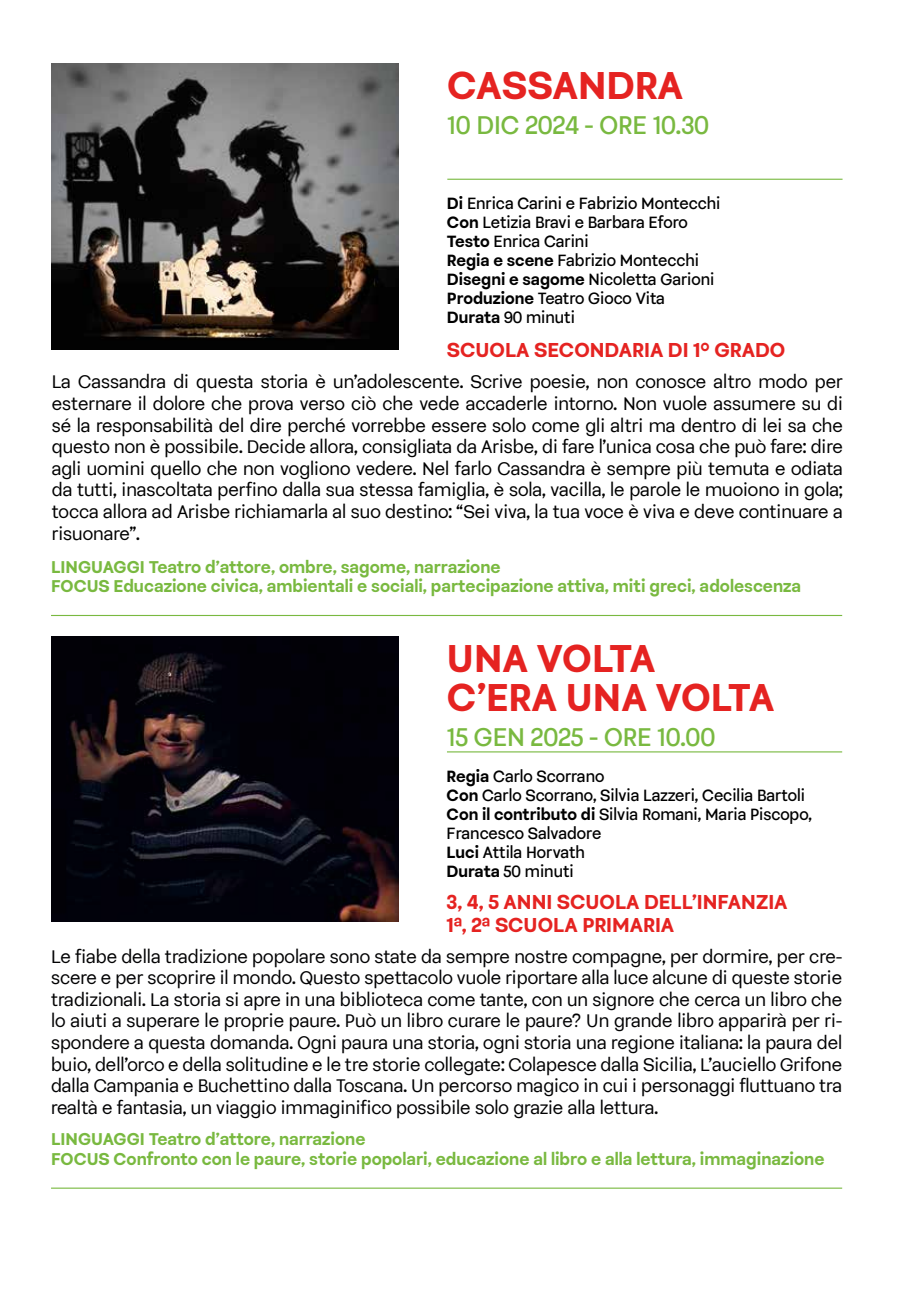
<style>
.page{position:relative;width:906px;height:1289px;background:#fff}
.page>*{position:absolute;margin:0;border:0;box-sizing:border-box;transform-origin:0 0}
.t1{font:700 37.5px/39px "Sinteca";color:#e52321}
.t2{font:500 24.75px "Sinteca";color:#79b940}
.t3{font:700 19.5px/23.4px "Sinteca";color:#e52321}
.t4{font:18px/21.6px "Sinteca";color:#020203;text-align:justify}
.t5{font:18px/21.6px "Sinteca";color:#000;text-align:justify}
.t6{font:700 16.5px/19.8px "Sinteca";color:#79b940}
.t7{font:500 15.75px/18.9px "Sinteca";color:#000}
.s1{font-weight:700}
</style>
<div class="page">
<hr style="left:447px;top:751px;width:395px;height:1px;background:#79b940">
<hr style="left:51px;top:615px;width:791px;height:1px;background:#79b940">
<hr style="left:51px;top:1187px;width:791px;height:1px;background:#79b940">
<img style="left:51px;top:636px;width:347px;height:285px">
<hr style="left:447px;top:179px;width:395px;height:1px;background:#79b940">
<img style="left:51px;top:64px;width:347px;height:285px">
<h1 class="t1" style="left:447px;top:69px;width:237px">CASSANDRA</h1>
<h2 class="t2" style="left:447px;top:111px;width:263px">10 DIC 2024 - ORE 10.30</h2>
<p class="t7" style="left:447px;top:195px;width:275px"><span class="s1">Di</span> Enrica Carini e Fabrizio Montecchi<br><span class="s1">Con</span> Letizia Bravi e Barbara Eforo<br><span class="s1">Testo</span> Enrica Carini<br><span class="s1">Regia e scene</span> Fabrizio Montecchi<br><span class="s1">Disegni e sagome</span> Nicoletta Garioni<br><span class="s1">Produzione</span> Teatro Gioco Vita<br><span class="s1">Durata</span> 90 minuti</p>
<p class="t3" style="left:447px;top:339px;width:340px">SCUOLA SECONDARIA DI 1° GRADO</p>
<p class="t5" style="left:52px;top:372px;width:792px">La Cassandra di questa storia è un’adolescente. Scrive poesie, non conosce altro modo per esternare il dolore che prova verso ciò che vede accaderle intorno. Non vuole assumere su di sé la responsabilità del dire perché vorrebbe essere solo come gli altri ma dentro di lei sa che questo non è possibile. Decide allora, consigliata da Arisbe, di fare l’unica cosa che può fare: dire agli uomini quello che non vogliono vedere. Nel farlo Cassandra è sempre più temuta e odiata da tutti, inascoltata perfino dalla sua stessa famiglia, è sola, vacilla, le parole le muoiono in gola; tocca allora ad Arisbe richiamarla al suo destino: “Sei viva, la tua voce è viva e deve continuare a risuonare”.</p>
<p class="t6" style="left:51px;top:558px;width:751px">LINGUAGGI Teatro d’attore, ombre, sagome, narrazione<br>FOCUS Educazione civica, ambientali e sociali, partecipazione attiva, miti greci, adolescenza</p>
<h1 class="t1" style="left:447px;top:641px;width:329px">UNA VOLTA<br>C’ERA UNA VOLTA</h1>
<h2 class="t2" style="left:447px;top:722px;width:270px">15 GEN 2025 - ORE 10.00</h2>
<p class="t7" style="left:446px;top:768px;width:367px"><span class="s1">Regia</span> Carlo Scorrano<br><span class="s1">Con</span> Carlo Scorrano, Silvia Lazzeri, Cecilia Bartoli<br><span class="s1">Con il contributo di</span> Silvia Romani, Maria Piscopo,<br>Francesco Salvadore<br><span class="s1">Luci</span> Attila Horvath<br><span class="s1">Durata</span> 50 minuti</p>
<p class="t3" style="left:446px;top:891px;width:342px">3, 4, 5 ANNI SCUOLA DELL’INFANZIA<br>1ª, 2ª SCUOLA PRIMARIA</p>
<p class="t4" style="left:51px;top:946px;width:792px">Le fiabe della tradizione popolare sono state da sempre nostre compagne, per dormire, per cre&shy;scere e per scoprire il mondo. Questo spettacolo vuole riportare alla luce alcune di queste storie tradizionali. La storia si apre in una biblioteca come tante, con un signore che cerca un libro che lo aiuti a superare le proprie paure. Può un libro curare le paure? Un grande libro apparirà per ri&shy;spondere a questa domanda. Ogni paura una storia, ogni storia una regione italiana: la paura del buio, dell’orco e della solitudine e le tre storie collegate: Colapesce dalla Sicilia, L’auciello Grifone dalla Campania e Buchettino dalla Toscana. Un percorso magico in cui i personaggi fluttuano tra realtà e fantasia, un viaggio immaginifico possibile solo grazie alla lettura.</p>
<p class="t6" style="left:51px;top:1130px;width:775px">LINGUAGGI Teatro d’attore, narrazione<br>FOCUS Confronto con le paure, storie popolari, educazione al libro e alla lettura, immaginazione</p>
</div>
